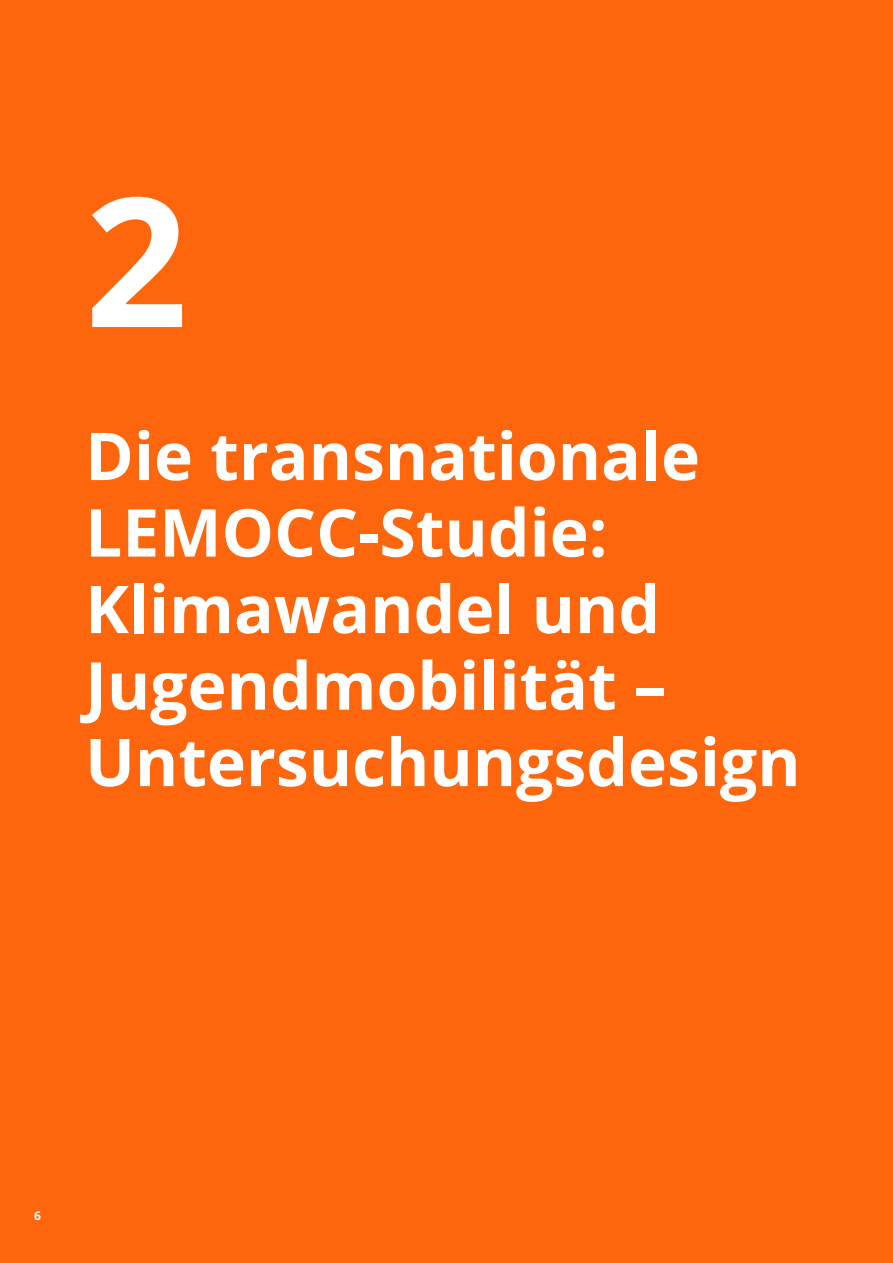
<style>
.page{position:relative;width:893px;height:1263px;background:#fe660d}
.page>*{position:absolute;margin:0;border:0;box-sizing:border-box;transform-origin:0 0}
.t1{font:700 180px "Open Sans";color:#fff}
.t2{font:700 66px/76.5px "Open Sans";color:#fff}
.Pagina{font:700 12px "Open Sans";color:#fff}
</style>
<div class="page">
<p class="t1" style="left:85px;top:135px;width:104px">2</p>
<p class="t2" style="left:85px;top:416px;width:717px">Die transnationale<br>LEMOCC-Studie:<br>Klimawandel und<br>Jugendmobilität –<br>Untersuchungsdesign</p>
<p class="Pagina" style="left:34px;top:1207px;width:8px">6</p>
</div>
